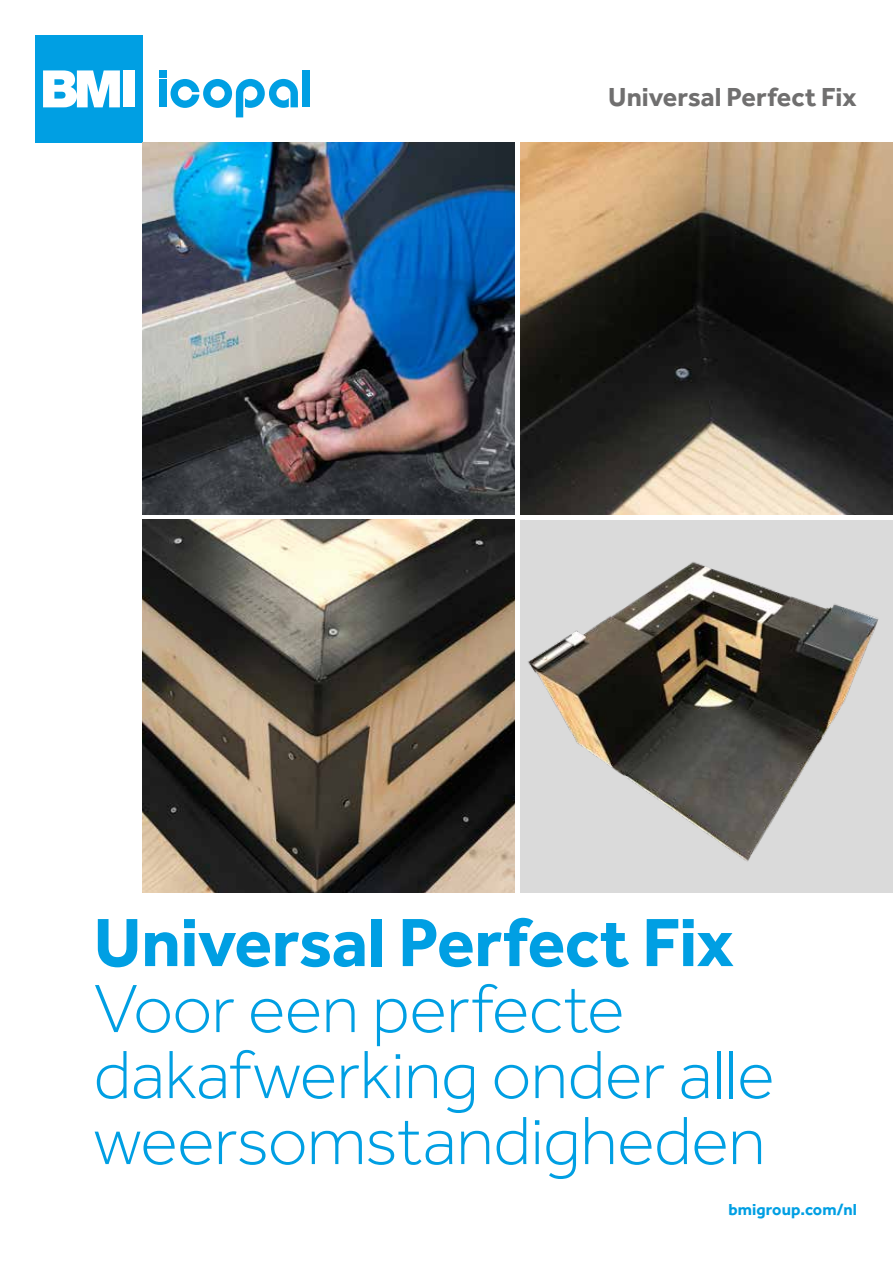
<style>
.page{position:relative;width:893px;height:1263px;background:#fff}
.page>*{position:absolute;margin:0;border:0;box-sizing:border-box;transform-origin:0 0}
.t1{font:300 70.5px/66px "Effra";letter-spacing:-.01em;color:#009fe3}
.t2{font:700 70.5px "Effra";letter-spacing:-.005em;color:#009fe3}
.t3{font:700 27px "Effra";color:#706f6f}
.t4{font:700 16.5px "Effra";letter-spacing:.005em;color:#009fe3}
</style>
<div class="page">
<div style="left:302px;top:70px;width:8px;height:37px;background:#009fe3"></div>
<div style="left:159px;top:80px;width:7px;height:27px;background:#009fe3"></div>
<div style="left:159px;top:70px;width:7px;height:7px;background:#009fe3"></div>
<svg style="left:171px;top:79px;width:127px;height:38px"></svg>
<div style="left:36px;top:36px;width:107px;height:107px;background:#009fe3"></div>
<svg style="left:43px;top:70px;width:77px;height:37px;background:#cfedf9"></svg>
<div style="left:123px;top:70px;width:12px;height:37px;background:#fff"></div>
<img style="left:143px;top:143px;width:372px;height:372px">
<img style="left:521px;top:143px;width:372px;height:372px">
<img style="left:143px;top:520px;width:372px;height:372px">
<div style="left:521px;top:520px;width:372px;height:372px;background:#dadada"></div>
<img style="left:528px;top:562px;width:351px;height:300px">
<p class="t3" style="left:608px;top:81px;width:250px">Universal Perfect Fix</p>
<p class="t2" style="left:94px;top:899px;width:642px">Universal Perfect Fix</p>
<p class="t1" style="left:94px;top:975px;width:683px">Voor een perfecte dakafwerking onder alle weersomstandigheden</p>
<p class="t4" style="left:728px;top:1199px;width:130px">bmigroup.com/nl</p>
</div>
